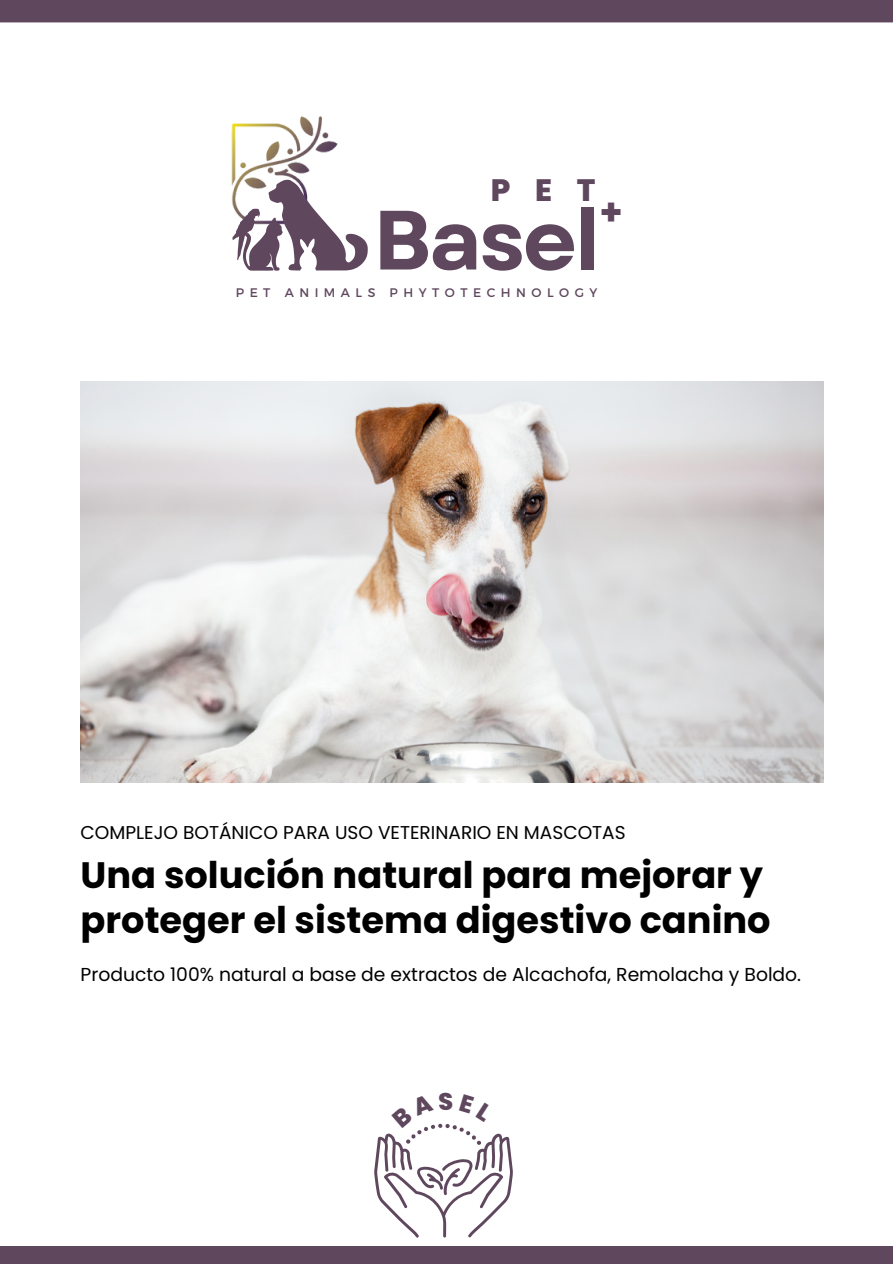
<style>
.page{position:relative;width:893px;height:1264px;background:#fff}
.page>*{position:absolute;margin:0;border:0;box-sizing:border-box;transform-origin:0 0}
.t1{font:700 83.85px "Garet";letter-spacing:-.03em;color:#5f475e}
.t2{font:700 45.3px "Garet";color:#5f475e}
.t3{font:700 36.75px/45px "Poppins";color:#000}
.t4{font:800 30.9px "Poppins";color:#5f475e}
.t5{font:18.75px "Poppins";color:#000}
.t6{font:18.6px "Poppins";color:#000}
.t7{font:12.45px "Montserrat";letter-spacing:.445em;color:#5f475e}
</style>
<div class="page">
<img style="left:81px;top:381px;width:742px;height:401px">
<div style="left:0;top:1246px;width:892px;height:17px;background:#5f475e"></div>
<div style="left:0;top:0;width:892px;height:22px;background:#5f475e"></div>
<img style="left:231px;top:116px;width:107px;height:84px">
<svg style="left:232px;top:180px;width:136px;height:91px"></svg>
<svg style="left:374px;top:1123px;width:138px;height:114px"></svg>
<p class="t4" style="left:490px;top:168px;width:106px">PET</p>
<p class="t1" style="left:373px;top:180px;width:228px">Basel</p>
<p class="t7" style="left:236px;top:284px;width:363px">PET ANIMALS PHYTOTECHNOLOGY</p>
<h2 class="t2" style="left:598px;top:178px;width:28px">+</h2>
<h5 class="t6" style="left:81px;top:819px;width:546px">COMPLEJO BOTÁNICO PARA USO VETERINARIO EN MASCOTAS</h5>
<h1 class="t3" style="left:81px;top:853px;width:691px">Una solución natural para mejorar y proteger el sistema digestivo canino</h1>
<h3 class="t5" style="left:81px;top:961px;width:722px">Producto 100% natural a base de extractos de Alcachofa, Remolacha y Boldo.</h3>
</div>
